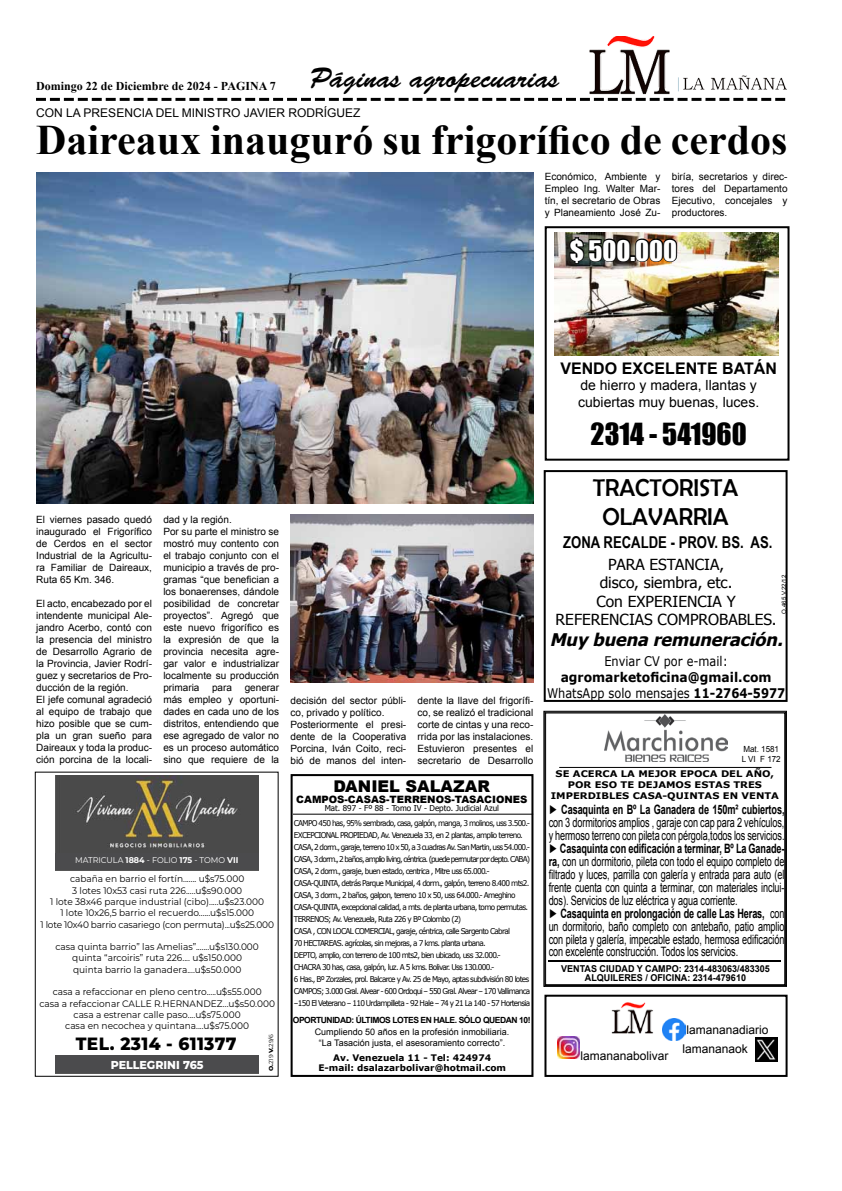
<style>
.page{position:relative;width:842px;height:1191px;background:#fff}
.page>*{position:absolute;margin:0;border:0;box-sizing:border-box;transform-origin:0 0}
.t1{font:700 42px "Times New Roman";color:#000}
.t2{font:28px "Brush Script Std";color:#000}
.t3{font:28px "Impact";color:#000}
.t4{font:26px "Impact";color:#fff}
.t5{font:24.5px/29.4px "Berlin Sans FB";color:#000;text-align:center}
.t6{font:800 17.8px "Montserrat";letter-spacing:.02em;color:#000;scale:.96 1}
.t7{font:italic 700 17.4px "Tahoma";color:#000}
.t8{font:700 16.3px "Arial Narrow";color:#000}
.t9{font:900 16.2px "Arial";color:#000}
.t10{font:700 16px "Arial";color:#000}
.t11{font:15.2px/18.3px "Tahoma";color:#000;text-align:center}
.t12{font:14px/16.8px "Arial";color:#000}
.t13{font:700 13.3px/15.9px "Verdana";color:#000;text-align:center;scale:.93 1}
.t14{font:13.3px "Verdana";color:#000;scale:.85 1}
.t15{font:12.9px/12.9px "Arial";letter-spacing:-.01em;color:#000;scale:.71 1}
.t16{font:12px "Arial";color:#000}
.t17{font:700 12px "Times New Roman";color:#000}
.t18{font:800 11.5px "Montserrat";color:#fff;scale:.96 1}
.t19{font:900 10.1px "Arial";color:#000}
.t20{font:10px/12px "Arial";color:#000;text-align:justify}
.t21{font:9.4px/11.3px "Montserrat";color:#000;text-align:center;scale:.96 1}
.t22{font:700 9.4px/9.4px "Arial";color:#000;text-align:center;scale:.95 1}
.t23{font:700 9.1px/10.9px "Verdana";color:#000;text-align:center;scale:1.1 1}
.t24{font:9px/10.8px "Arial";color:#000;text-align:center}
.t25{font:700 9px/9.5px "Verdana";color:#000;text-align:center}
.t26{font:700 8.5px "Arial";letter-spacing:-.05em;color:#000}
.t27{font:8.4px "Montserrat";color:#fff;scale:.96 1}
.t28{font:8.4px/10.1px "Arial";color:#000;scale:.95 1}
.t29{font:8.1px "Tahoma";color:#000}
.t30{font:8px/12px "Verdana";letter-spacing:-.1em;color:#000;scale:.92 1}
.t31{font:6px "Arial";color:#000}
.t32{font:5.8px "Montserrat";color:#000;scale:1.06 1}
.s1{font-weight:700}
.s2{font-weight:800}
.s3{font-weight:400}
</style>
<div class="page">
<img style="left:611px;top:1002px;width:43px;height:31px">
<div style="left:544px;top:994px;width:243px;height:83px;border:2px solid #000"></div>
<img style="left:663px;top:1018px;width:22px;height:22px">
<img style="left:558px;top:1036px;width:22px;height:22px">
<img style="left:755px;top:1037px;width:23px;height:24px">
<svg style="left:36px;top:98px;width:749px;height:3px"></svg>
<img style="left:589px;top:36px;width:198px;height:59px">
<div style="left:55px;top:1056px;width:203px;height:17px;background:#4b4b4d"></div>
<img style="left:55px;top:775px;width:203px;height:96px">
<div style="left:291px;top:774px;width:242px;height:303px;border:2px solid #000"></div>
<hr style="left:293px;top:814px;width:240px;height:1px;background:#000">
<svg style="left:544px;top:711px;width:243px;height:275px"></svg>
<img style="left:605px;top:729px;width:122px;height:24px">
<img style="left:624px;top:753px;width:86px;height:8px">
<hr style="left:559px;top:767px;width:212px;height:1px;background:#000">
<hr style="left:548px;top:960px;width:233px;height:2px;background:#000">
<div style="left:545px;top:226px;width:244px;height:234px;border:2px solid #000"></div>
<img style="left:555px;top:232px;width:224px;height:124px">
<img style="left:568px;top:236px;width:110px;height:28px">
<div style="left:544px;top:470px;width:243px;height:232px;border:2px solid #000"></div>
<img style="left:36px;top:172px;width:497px;height:331px">
<img style="left:290px;top:514px;width:243px;height:169px">
<p class="t17" style="left:36px;top:77px;width:241px">Domingo 22 de Diciembre de 2024 - PAGINA 7</p>
<h2 class="t2" style="left:310px;top:62px;width:251px">Páginas agropecuarias</h2>
<p class="t16" style="left:36px;top:105px;width:326px">CON LA PRESENCIA DEL MINISTRO JAVIER RODRÍGUEZ</p>
<h1 class="t1" style="left:36px;top:111px;width:753px">Daireaux inauguró su frigorífico de cerdos</h1>
<p class="t20" style="left:545px;top:170px;width:117px">Económico, Ambiente y Empleo Ing. Walter Mar&shy;tín, el secretario de Obras y Planeamiento José Zu-</p>
<p class="t20" style="left:672px;top:170px;width:117px">biría, secretarios y direc&shy;tores del Departamento Ejecutivo, concejales y productores.</p>
<h3 class="t4" style="left:570px;top:230px;width:109px">$ 500.000</h3>
<p class="t20" style="left:36px;top:513px;width:117px">El viernes pasado quedó inaugurado el Frigorífico de Cerdos en el sector Industrial de la Agricultu&shy;ra Familiar de Daireaux, Ruta 65 Km. 346.</p>
<p class="t20" style="left:36px;top:597px;width:117px;text-align:left">El acto, encabezado por el intendente municipal Ale&shy;jandro Acerbo, contó con la presencia del ministro de Desarrollo Agrario de la Provincia, Javier Rodrí&shy;guez y secretarios de Pro&shy;ducción de la región.<br>El jefe comunal agradeció al equipo de trabajo que hizo posible que se cum&shy;pla un gran sueño para<br>Daireaux y toda la produc&shy;ción porcina de la locali-</p>
<p class="t20" style="left:163px;top:513px;width:117px;text-align:left">dad y la región.<br>Por su parte el ministro se mostró muy contento con el trabajo conjunto con el municipio a través de pro&shy;gramas “que benefician a los bonaerenses, dándole posibilidad de concretar proyectos”. Agregó que este nuevo frigorífico es la expresión de que la provincia necesita agre&shy;gar valor e industrializar localmente su producción primaria</p>
<p class="t20" style="left:163px;top:681px;width:117px;text-indent:81px">generar más empleo y oportuni&shy;dades en cada uno de los distritos, entendiendo que ese agregado de valor no es un proceso automático sino que requiere de la</p>
<p class="t20" style="left:212px;top:681px;width:22px">para</p>
<p class="t27" style="left:75px;top:854px;width:172px">MATRICULA <span class="s1">1884</span> - FOLIO <span class="s1">175</span> - TOMO <span class="s1">VII</span></p>
<p class="t21" style="left:40px;top:873px;width:245px">cabaña en barrio el fortín....... u$s75.000<br>3 lotes 10x53 casi ruta 226.....u$s90.000<br>1 lote 38x46 parque industrial (cibo).....u$s23.000<br>1 lote 10x26,5 barrio el recuerdo......u$s15.000<br>1 lote 10x40 barrio casariego (con permuta)...u$s25.000</p>
<p class="t21" style="left:56px;top:940px;width:213px">casa quinta barrio” las Amelias”.......u$s130.000 quinta “arcoiris” ruta 226.... u$s150.000<br>quinta barrio la ganadera....u$s50.000</p>
<p class="t21" style="left:39px;top:986px;width:247px">casa a refaccionar en pleno centro.....u$s55.000<br>casa a refaccionar CALLE R.HERNANDEZ...u$s50.000 casa a estrenar calle paso....u$s75.000<br>casa en necochea y quintana....u$s75.000</p>
<h3 class="t6" style="left:76px;top:1030px;width:169px">TEL. 2314 - 611377</h3>
<p class="t32" style="left:267px;top:1071px;width:37px;rotate:-90deg"><span class="s2">O.</span>219 <span class="s2">V.</span>29/6</p>
<p class="t18" style="left:111px;top:1056px;width:98px">PELLEGRINI 765</p>
<p class="t20" style="left:290px;top:695px;width:117px;text-align:left">decisión del sector públi&shy;co, privado y político.<br>Posteriormente el presi&shy;dente de la Cooperativa<br>Porcina, Iván Coito, reci&shy;bió de manos del inten-</p>
<p class="t20" style="left:418px;top:695px;width:117px">dente la llave del frigorífi&shy;co, se realizó el tradicional corte de cintas y una reco&shy;rrida por las instalaciones.<br>Estuvieron presentes el secretario de Desarrollo</p>
<h3 class="t9" style="left:333px;top:774px;width:158px">DANIEL SALAZAR</h3>
<p class="t19" style="left:296px;top:791px;width:233px">CAMPOS-CASAS-TERRENOS-TASACIONES</p>
<p class="t29" style="left:325px;top:803px;width:176px">Mat. 897 - Fº 88 - Tomo IV - Depto. Judicial Azul</p>
<p class="t30" style="left:294px;top:817px;width:258px">CAMPO 450 has, 95% sembrado, casa, galpón, manga, 3 molinos, uss 3.500.- EXCEPCIONAL PROPIEDAD, Av. Venezuela 33, en 2 plantas, amplio terreno.<br>CASA, 2 dorm., garaje, terreno 10 x 50, a 3 cuadras Av. San Martin, uss 54.000.- CASA, 3 dorm., 2 baños, amplio living, céntrica. (puede permutar por depto. CABA)<br>CASA, 2 dorm., garaje, buen estado, centrica , Mitre uss 65.000.- CASA-QUINTA, detrás Parque Municipal, 4 dorm., galpón, terreno 8.400 mts2.<br>CASA, 3 dorm., 2 baños, galpon, terreno 10 x 50, uss 64.000.- Ameghino CASA-QUINTA, excepcional calidad, a mts. de planta urbana, tomo permutas.<br>TERRENOS; Av. Venezuela, Ruta 226 y Bº Colombo (2)<br>CASA , CON LOCAL COMERCIAL, garaje, céntrica, calle Sargento Cabral<br>70 HECTAREAS. agrícolas, sin mejoras, a 7 kms. planta urbana.<br>DEPTO, amplio, con terreno de 100 mts2, bien ubicado, uss 32.000.-<br>CHACRA 30 has, casa, galpón, luz. A 5 kms. Bolivar. Uss 130.000.-<br>6 Has., Bº Zorzales, prol. Balcarce y Av. 25 de Mayo, aptas subdivisión 80 lotes CAMPOS; 3.000 Gral. Alvear - 600 Ordoqui – 550 Gral. Alvear – 170 Vallimanca –150 El Veterano – 110 Urdampilleta - 92 Hale – 74 y 21 La 140 - 57 Hortensia</p>
<p class="t26" style="left:293px;top:1014px;width:239px">OPORTUNIDAD: ÚLTIMOS LOTES EN HALE. SÓLO QUEDAN 10!</p>
<p class="t24" style="left:315px;top:1026px;width:196px">Cumpliendo 50 años en la profesión inmobiliaria. “La Tasación justa, el asesoramiento correcto”.</p>
<p class="t25" style="left:318px;top:1052px;width:189px">Av. Venezuela 11 - Tel: 424974<br>E-mail: dsalazarbolivar@hotmail.com</p>
<h3 class="t10" style="left:560px;top:357px;width:218px">VENDO EXCELENTE BATÁN</h3>
<h3 class="t12" style="left:578px;top:377px;width:183px">de hierro y madera, llantas y cubiertas muy buenas, luces.</h3>
<h2 class="t3" style="left:591px;top:412px;width:158px">2314 - 541960</h2>
<h3 class="t5" style="left:593px;top:473px;width:147px">TRACTORISTA<br>OLAVARRIA</h3>
<h3 class="t8" style="left:563px;top:529px;width:211px">ZONA RECALDE - PROV. BS. AS.</h3>
<h3 class="t11" style="left:556px;top:554px;width:222px">PARA ESTANCIA,<br>disco, siembra, etc.<br>Con EXPERIENCIA Y<br>REFERENCIAS COMPROBABLES.</h3>
<h3 class="t7" style="left:550px;top:627px;width:239px">Muy buena remuneración.</h3>
<h3 class="t14" style="left:604px;top:652px;width:147px">Enviar CV por e-mail:</h3>
<h3 class="t13" style="left:547px;top:668px;width:258px">agromarketoficina@gmail.com<br><span class="s3">WhatsApp solo mensajes</span> 11-2764-5977</h3>
<p class="t31" style="left:780px;top:613px;width:40px;rotate:-90deg">O.465 V.22/12</p>
<p class="t28" style="left:742px;top:744px;width:43px">Mat. 1581<br>L VI F 172</p>
<p class="t23" style="left:551px;top:768px;width:209px">SE ACERCA LA MEJOR EPOCA DEL AÑO,<br>POR ESO TE DEJAMOS ESTAS TRES<br>IMPERDIBLES CASA-QUINTAS EN VENTA</p>
<p class="t15" style="left:549px;top:803px;width:334px">► <span class="s1">Casaquinta en Bº La Ganadera de 150m² cubiertos, </span>con 3 dormitorios amplios , garaje con cap para 2 vehículos, y hermoso terreno con pileta con pérgola,todos los servicios. ► <span class="s1">Casaquinta con edificación a terminar, Bº La Ganade&shy;ra,</span> con un dormitorio, pileta con todo el equipo completo de filtrado y luces, parrilla con galería y entrada para auto (el frente cuenta con quinta a terminar, con materiales inclui&shy;dos). Servicios de luz eléctrica y agua corriente.<br>► <span class="s1">Casaquinta en prolongación de calle Las Heras,</span> con un dormitorio, baño completo con antebaño, patio amplio con pileta y galería, impecable estado, hermosa edificación con excelente construcción. Todos los servicios.</p>
<p class="t22" style="left:561px;top:963px;width:221px">VENTAS CIUDAD Y CAMPO: 2314-483063/483305<br>ALQUILERES / OFICINA: 2314-479610</p>
<p class="t16" style="left:580px;top:1048px;width:90px">lamananabolivar</p>
<p class="t16" style="left:686px;top:1021px;width:84px">lamananadiario</p>
<p class="t16" style="left:682px;top:1041px;width:67px">lamananaok</p>
</div>
